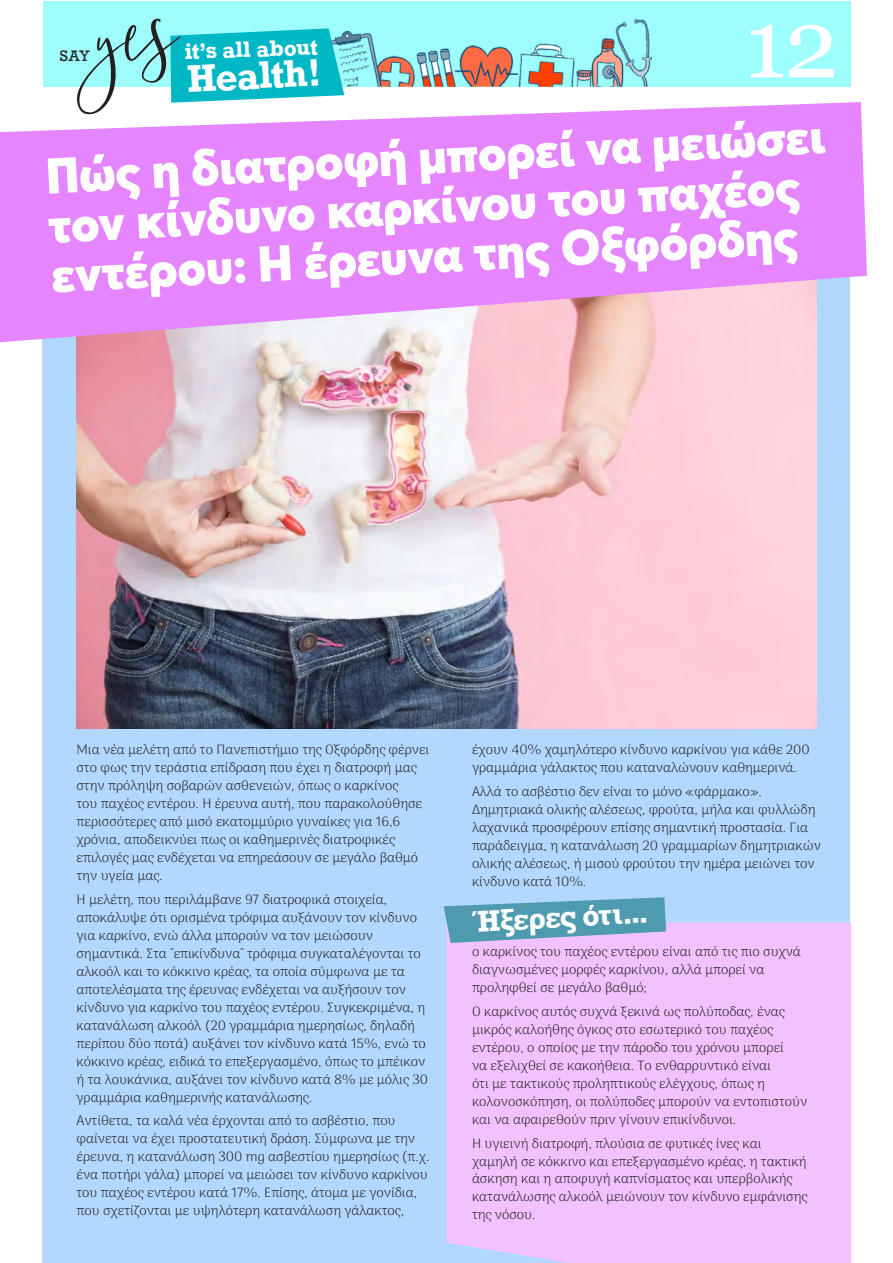
<style>
.page{position:relative;width:893px;height:1263px;background:#fff}
.page>*{position:absolute;margin:0;border:0;box-sizing:border-box;transform-origin:0 0}
.t1{font:97.5px "Georgia";color:#fff}
.t2{font:900 49.5px/49.5px "Averta";color:#fff}
.t3{font:700 36px "Rockwell";color:#fff}
.t4{font:700 28.05px "Rockwell";color:#fff}
.t5{font:700 21px "Rockwell";color:#fff}
.t6{font:14.25px "Rockwell";color:#231f20}
.t7{font:100 13.5px/18px "Arima";color:#231f20}
</style>
<div class="page">
<div style="left:43px;top:249px;width:807px;height:1014px;background:#b3d8ff"></div>
<img style="left:77px;top:342px;width:739px;height:386px">
<div style="left:446px;top:923px;width:405px;height:340px;background:#f2c2ff"></div>
<svg style="left:0;top:102px;width:867px;height:240px;background:#e795fa"></svg>
<div style="left:43px;top:2px;width:808px;height:85px;background:#9efdfd"></div>
<img style="left:344px;top:20px;width:307px;height:67px">
<svg style="left:77px;top:19px;width:267px;height:96px"></svg>
<svg style="left:444px;top:897px;width:222px;height:46px;background:#6da6c2"></svg>
<p class="t6" style="left:60px;top:47px;width:32px">SAY</p>
<h3 class="t5" style="left:184px;top:38px;width:135px;rotate:-2deg">it’s all about</h3>
<h3 class="t3" style="left:186px;top:56px;width:136px;rotate:-3deg">Health!</h3>
<h1 class="t1" style="left:745px;top:-28px;width:95px">12</h1>
<h2 class="t2" style="left:45px;top:151px;width:781px;rotate:-3deg">Πώς η διατροφή μπορεί να μειώσει τον κίνδυνο καρκίνου του παχέος εντέρου: Η έρευνα της Οξφόρδης</h2>
<p class="t7" style="left:77px;top:741px;width:354px">Μια νέα μελέτη από το Πανεπιστήμιο της Οξφόρδης φέρνει στο φως την τεράστια επίδραση που έχει η διατροφή μας στην πρόληψη σοβαρών ασθενειών, όπως ο καρκίνος<br>του παχέος εντέρου. Η έρευνα αυτή, που παρακολούθησε περισσότερες από μισό εκατομμύριο γυναίκες για 16,6 χρόνια, αποδεικνύει πως οι καθημερινές διατροφικές επιλογές μας ενδέχεται να επηρεάσουν σε μεγάλο βαθμό την υγεία μας.</p>
<p class="t7" style="left:77px;top:890px;width:353px">Η μελέτη, που περιλάμβανε 97 διατροφικά στοιχεία, αποκάλυψε ότι ορισμένα τρόφιμα αυξάνουν τον κίνδυνο για καρκίνο, ενώ άλλα μπορούν να τον μειώσουν σημαντικά. Στα "επικίνδυνα" τρόφιμα συγκαταλέγονται το αλκοόλ και το κόκκινο κρέας, τα οποία σύμφωνα με τα αποτελέσματα της έρευνας ενδέχεται να αυξήσουν τον κίνδυνο για καρκίνο του παχέος εντέρου. Συγκεκριμένα, η κατανάλωση αλκοόλ (20 γραμμάρια ημερησίως, δηλαδή περίπου δύο ποτά) αυξάνει τον κίνδυνο κατά 15%, ενώ το κόκκινο κρέας, ειδικά το επεξεργασμένο, όπως το μπέικον ή τα λουκάνικα, αυξάνει τον κίνδυνο κατά 8% με μόλις 30 γραμμάρια καθημερινής κατανάλωσης.</p>
<p class="t7" style="left:77px;top:1112px;width:354px">Αντίθετα, τα καλά νέα έρχονται από το ασβέστιο, που φαίνεται να έχει προστατευτική δράση. Σύμφωνα με την έρευνα, η κατανάλωση 300 mg ασβεστίου ημερησίως (π.χ. ένα ποτήρι γάλα) μπορεί να μειώσει τον κίνδυνο καρκίνου του παχέος εντέρου κατά 17%. Επίσης, άτομα με γονίδια, που σχετίζονται με υψηλότερη κατανάλωση γάλακτος,</p>
<p class="t7" style="left:472px;top:741px;width:339px">έχουν 40% χαμηλότερο κίνδυνο καρκίνου για κάθε 200 γραμμάρια γάλακτος που καταναλώνουν καθημερινά.</p>
<p class="t7" style="left:472px;top:782px;width:351px">Αλλά το ασβέστιο δεν είναι το μόνο «φάρμακο».<br>Δημητριακά ολικής αλέσεως, φρούτα, μήλα και φυλλώδη λαχανικά προσφέρουν επίσης σημαντική προστασία. Για παράδειγμα, η κατανάλωση 20 γραμμαρίων δημητριακών ολικής αλέσεως, ή μισού φρούτου την ημέρα μειώνει τον κίνδυνο κατά 10%.</p>
<p class="t7" style="left:472px;top:916px;width:330px;line-height:23.5px">Ήξερες ότι ...<br>ο καρκίνος του παχέος εντέρου είναι από τις πιο συχνά</p>
<p class="t7" style="left:472px;top:961px;width:294px">διαγνωσμένες μορφές καρκίνου, αλλά μπορεί να προληφθεί σε μεγάλο βαθμό;</p>
<p class="t7" style="left:472px;top:1002px;width:337px">Ο καρκίνος αυτός συχνά ξεκινά ως πολύποδας, ένας μικρός καλοήθης όγκος στο εσωτερικό του παχέος εντέρου, ο οποίος με την πάροδο του χρόνου μπορεί<br>να εξελιχθεί σε κακοήθεια. Το ενθαρρυντικό είναι<br>ότι με τακτικούς προληπτικούς ελέγχους, όπως η κολονοσκόπηση, οι πολύποδες μπορούν να εντοπιστούν και να αφαιρεθούν πριν γίνουν επικίνδυνοι.</p>
<p class="t7" style="left:472px;top:1134px;width:337px">Η υγιεινή διατροφή, πλούσια σε φυτικές ίνες και χαμηλή σε κόκκινο και επεξεργασμένο κρέας, η τακτική άσκηση και η αποφυγή καπνίσματος και υπερβολικής κατανάλωσης αλκοόλ μειώνουν τον κίνδυνο εμφάνισης της νόσου.</p>
<h3 class="t4" style="left:471px;top:903px;width:178px;rotate:-3deg">Ήξερες ότι...</h3>
</div>
